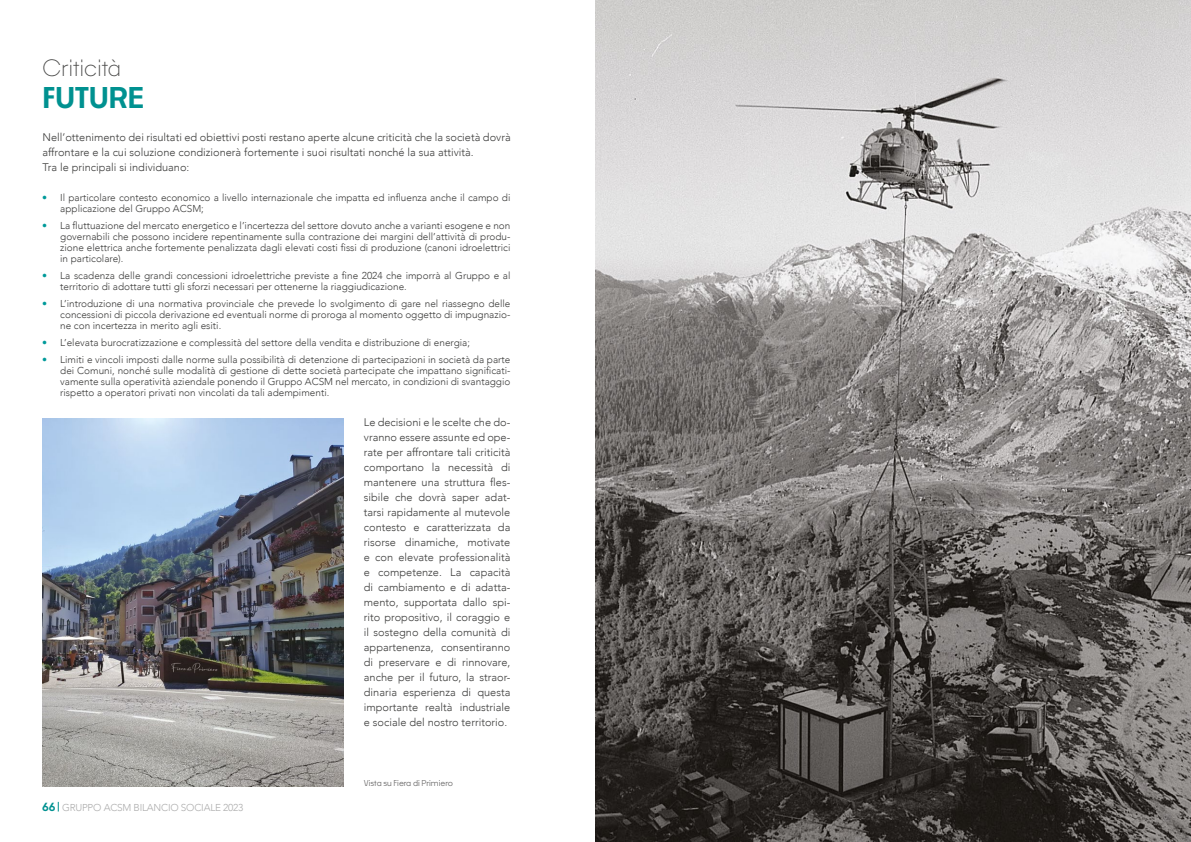
<style>
.page{position:relative;width:1191px;height:842px;background:#fff}
.page>*{position:absolute;margin:0;border:0;box-sizing:border-box;transform-origin:0 0}
.t1{font:600 28px "Noka";color:#009190}
.t2{font:300 22px "Noka";letter-spacing:.01em;color:#474746}
.t3{font:300 11px/15px "Avenir";color:#3c3c3b}
.t4{font:300 10px/11.1px "Avenir";color:#3c3c3b;text-align:justify}
.t5{font:300 10px "Avenir";letter-spacing:-.02em;color:#acacac}
.t6{font:500 8px "Noka";color:#706f6f}
.s1{color:#009a9a}
.s2{font-family:"Noka";font-weight:600;font-size:11px;color:#009190}
</style>
<div class="page">
<img style="left:42px;top:418px;width:301px;height:368px">
<img style="left:595px;top:0;width:596px;height:842px">
<h2 class="t2" style="left:43px;top:54px;width:80px">Criticità</h2>
<h1 class="t1" style="left:43px;top:80px;width:103px">FUTURE</h1>
<p class="t3" style="left:43px;top:130px;width:470px">Nell’ottenimento dei risultati ed obiettivi posti restano aperte alcune criticità che la società dovrà affrontare e la cui soluzione condizionerà fortemente i suoi risultati nonché la sua attività.<br>Tra le principali si individuano:</p>
<p class="t4" style="left:60px;top:192px;width:451px;text-indent:-18px"><span class="s1">•</span> Il particolare contesto economico a livello internazionale che impatta ed influenza anche il campo di applicazione del Gruppo ACSM;</p>
<p class="t4" style="left:60px;top:220px;width:452px;text-indent:-18px"><span class="s1">•</span> La fluttuazione del mercato energetico e l’incertezza del settore dovuto anche a varianti esogene e non governabili che possono incidere repentinamente sulla contrazione dei margini dell’attività di produ&shy;zione elettrica anche fortemente penalizzata dagli elevati costi fissi di produzione (canoni idroelettrici in particolare).</p>
<p class="t4" style="left:60px;top:270px;width:452px;text-indent:-18px"><span class="s1">•</span> La scadenza delle grandi concessioni idroelettriche previste a fine 2024 che imporrà al Gruppo e al territorio di adottare tutti gli sforzi necessari per ottenerne la riaggiudicazione.</p>
<p class="t4" style="left:60px;top:298px;width:452px;text-indent:-18px"><span class="s1">•</span> L’introduzione di una normativa provinciale che prevede lo svolgimento di gare nel riassegno delle concessioni di piccola derivazione ed eventuali norme di proroga al momento oggetto di impugnazio&shy;ne con incertezza in merito agli esiti.</p>
<p class="t4" style="left:42px;top:337px;width:429px"><span class="s1">•</span> L’elevata burocratizzazione e complessità del settore della vendita e distribuzione di energia;</p>
<p class="t4" style="left:60px;top:354px;width:452px;text-indent:-18px"><span class="s1">•</span> Limiti e vincoli imposti dalle norme sulla possibilità di detenzione di partecipazioni in società da parte dei Comuni, nonché sulle modalità di gestione di dette società partecipate che impattano significati&shy;vamente sulla operatività aziendale ponendo il Gruppo ACSM nel mercato, in condizioni di svantaggio rispetto a operatori privati non vincolati da tali adempimenti.</p>
<p class="t3" style="left:364px;top:415px;width:148px;text-align:justify">Le decisioni e le scelte che do&shy;vranno essere assunte ed ope&shy;rate per affrontare tali criticità comportano la necessità di mantenere una struttura fles&shy;sibile che dovrà saper adat&shy;tarsi rapidamente al mutevole contesto e caratterizzata da risorse dinamiche, motivate e con elevate professionalità e competenze. La capacità di cambiamento e di adatta&shy;mento, supportata dallo spi&shy;rito propositivo, il coraggio e il sostegno della comunità di appartenenza, consentiranno di preservare e di rinnovare, anche per il futuro, la straor&shy;dinaria esperienza di questa importante realtà industriale e sociale del nostro territorio.</p>
<p class="t5" style="left:42px;top:801px;width:203px"><span class="s2">66</span> GRUPPO ACSM BILANCIO SOCIALE 2023</p>
<p class="t6" style="left:364px;top:778px;width:90px">Vista su Fiera di Primiero</p>
</div>
